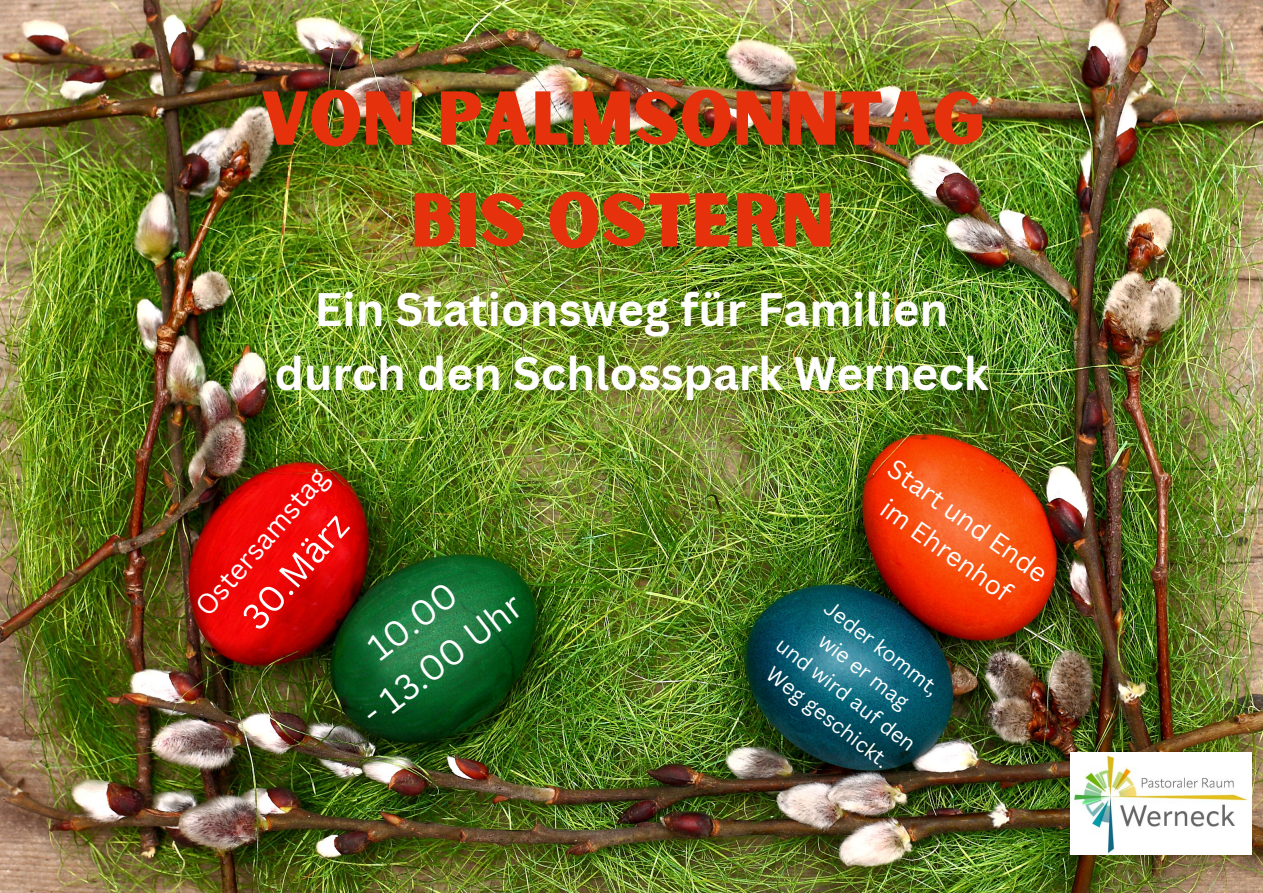
<style>
.page{position:relative;width:1263px;height:893px;background:#fff}
.page>*{position:absolute;margin:0;border:0;box-sizing:border-box;transform-origin:0 0}
.t1{font:72.75px "Sunborn Sans One";color:#e5320c}
.t2{font:700 45.75px/63.6px "Canva Sans";color:#fff;text-align:center}
.t3{font:35.92px "Canva Sans";color:#fff}
.t4{font:35.25px "Canva Sans";color:#fff}
.t5{font:27.67px "Canva Sans";color:#fff}
.t6{font:26.25px "Canva Sans";color:#fff}
.t7{font:21px "Canva Sans";color:#fff}
</style>
<div class="page">
<img style="left:0;top:0;width:1263px;height:893px">
<img style="left:1070px;top:753px;width:181px;height:101px">
<p class="t1" style="left:261px;top:72px;width:725px">VON PALMSONNTAG</p>
<p class="t1" style="left:411px;top:174px;width:424px">BIS OSTERN</p>
<p class="t2" style="left:274px;top:276px;width:715px">Ein Stationsweg für Familien durch den Schlosspark Werneck</p>
<p class="t5" style="left:186px;top:598px;width:186px;rotate:-49deg">Ostersamstag</p>
<p class="t3" style="left:230px;top:607px;width:141px;rotate:-49deg">30.März</p>
<p class="t4" style="left:357px;top:632px;width:104px;rotate:-38deg">10.00</p>
<p class="t4" style="left:351px;top:698px;width:193px;rotate:-38deg">- 13.00 Uhr</p>
<p class="t6" style="left:902px;top:450px;width:191px;rotate:36deg">Start und Ende</p>
<p class="t6" style="left:895px;top:490px;width:156px;rotate:36deg">im Ehrenhof</p>
<p class="t7" style="left:836px;top:593px;width:141px;rotate:38deg">Jeder kommt,</p>
<p class="t7" style="left:831px;top:626px;width:109px;rotate:38deg">wie er mag</p>
<p class="t7" style="left:788px;top:630px;width:172px;rotate:38deg">und wird auf den</p>
<p class="t7" style="left:778px;top:659px;width:151px;rotate:38deg">Weg geschickt.</p>
</div>
